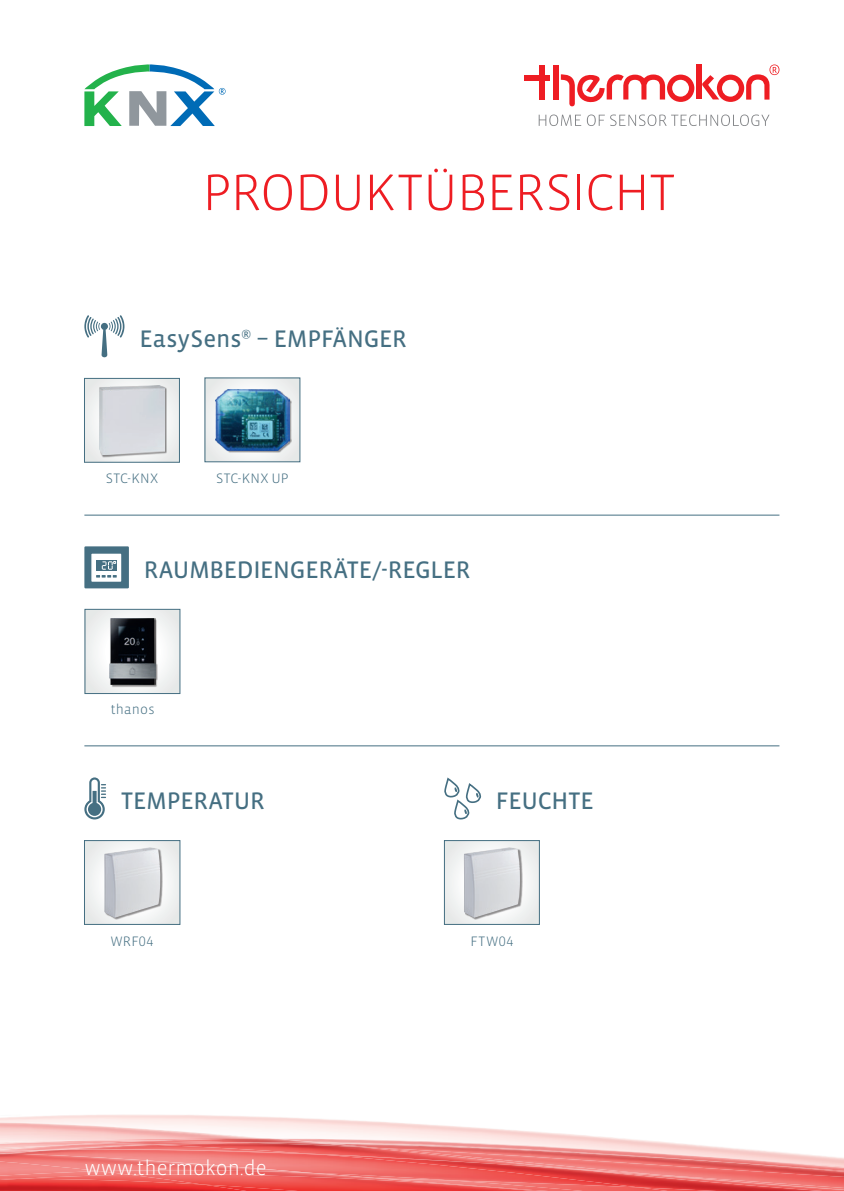
<style>
.page{position:relative;width:844px;height:1191px;background:#fff}
.page>*{position:absolute;margin:0;border:0;box-sizing:border-box;transform-origin:0 0}
.t1{font:300 52.5px "Vista Sans OTCE";letter-spacing:-.015em;color:#ee1d23}
.t2{font:24.5px "Vista Sans OTCE";letter-spacing:-.01em;color:#456f82}
.t3{font:300 21px "Vista Sans OTCE";color:#fff}
.t4{font:300 14px "Vista Sans OTCE";letter-spacing:.015em;color:#456f82}
</style>
<div class="page">
<div style="left:524px;top:75px;width:25px;height:6px;background:#ee1d23"></div>
<div style="left:553px;top:65px;width:5px;height:34px;background:#ee1d23"></div>
<div style="left:538px;top:65px;width:6px;height:35px;background:#ee1d23"></div>
<div style="left:696px;top:64px;width:5px;height:35px;background:#ee1d23"></div>
<svg style="left:560px;top:74px;width:134px;height:32px"></svg>
<svg style="left:702px;top:64px;width:77px;height:38px"></svg>
<svg style="left:538px;top:114px;width:66px;height:12px"></svg>
<svg style="left:610px;top:114px;width:159px;height:12px"></svg>
<img style="left:0;top:1142px;width:21px;height:1px">
<img style="left:82px;top:1138px;width:69px;height:2px">
<img style="left:57px;top:1142px;width:37px;height:1px">
<img style="left:151px;top:1138px;width:120px;height:4px">
<img style="left:94px;top:1140px;width:145px;height:3px">
<svg style="left:271px;top:1138px;width:57px;height:4px"></svg>
<img style="left:56px;top:1144px;width:96px;height:5px">
<img style="left:152px;top:1142px;width:417px;height:7px">
<img style="left:0;top:1179px;width:100px;height:12px">
<img style="left:100px;top:1187px;width:223px;height:4px">
<img style="left:0;top:1150px;width:7px;height:3px">
<img style="left:0;top:1172px;width:7px;height:3px">
<img style="left:7px;top:1149px;width:631px;height:38px">
<img style="left:323px;top:1154px;width:520px;height:37px">
<img style="left:0;top:1153px;width:313px;height:19px">
<svg style="left:444px;top:777px;width:37px;height:42px"></svg>
<div style="left:444px;top:840px;width:95px;height:84px;background:#eff1f0"></div>
<div style="left:444px;top:840px;width:95px;height:84px;border:1px solid #456f82"></div>
<div style="left:465px;top:847px;width:57px;height:73px;background:#231f20;opacity:.5"></div>
<img style="left:464px;top:847px;width:56px;height:70px">
<svg style="left:84px;top:64px;width:141px;height:62px"></svg>
<div style="left:85px;top:609px;width:95px;height:84px;background:#f0f2f2"></div>
<div style="left:111px;top:619px;width:47px;height:68px;background:#231f20;opacity:.5"></div>
<img style="left:109px;top:618px;width:46px;height:66px">
<svg style="left:84px;top:315px;width:40px;height:42px"></svg>
<svg style="left:84px;top:777px;width:21px;height:42px"></svg>
<div style="left:85px;top:547px;width:43px;height:40px;background:#456f82"></div>
<div style="left:84px;top:546px;width:45px;height:42px;border:2px solid #456f82"></div>
<div style="left:91px;top:553px;width:30px;height:28px;background:#fff;border:1px solid #fff"></div>
<div style="left:96px;top:560px;width:21px;height:10px;background:#456f82"></div>
<svg style="left:96px;top:561px;width:21px;height:16px"></svg>
<div style="left:84px;top:840px;width:96px;height:84px;background:#eff1f0"></div>
<div style="left:84px;top:840px;width:96px;height:84px;border:1px solid #456f82"></div>
<div style="left:105px;top:847px;width:57px;height:73px;background:#231f20;opacity:.5"></div>
<img style="left:104px;top:847px;width:56px;height:70px">
<hr style="left:84px;top:515px;width:695px;height:1px;background:#456f82">
<hr style="left:84px;top:745px;width:695px;height:1px;background:#456f82">
<div style="left:84px;top:378px;width:95px;height:84px;background:#eef0f0"></div>
<div style="left:84px;top:378px;width:95px;height:84px;border:1px solid #456f82"></div>
<div style="left:100px;top:386px;width:67px;height:71px;background:#231f20;opacity:.5"></div>
<img style="left:99px;top:386px;width:65px;height:68px">
<div style="left:205px;top:378px;width:95px;height:84px;background:#edefef"></div>
<div style="left:216px;top:391px;width:76px;height:61px;background:#231f20;opacity:.5"></div>
<img style="left:215px;top:390px;width:74px;height:60px">
<h1 class="t1" style="left:202px;top:162px;width:474px">PRODUKTÜBERSICHT</h1>
<p class="t2" style="left:139px;top:324px;width:269px">EasySens<sup>®</sup> – EMPFÄNGER</p>
<p class="t4" style="left:106px;top:470px;width:54px">STC-KNX</p>
<p class="t4" style="left:216px;top:470px;width:74px">STC-KNX UP</p>
<p class="t2" style="left:144px;top:555px;width:328px">RAUMBEDIENGERÄTE/-REGLER</p>
<p class="t4" style="left:110px;top:701px;width:46px">thanos</p>
<p class="t2" style="left:121px;top:786px;width:145px">TEMPERATUR</p>
<p class="t4" style="left:110px;top:932px;width:45px">WRF04</p>
<p class="t3" style="left:84px;top:1156px;width:184px">www.thermokon.de</p>
<p class="t2" style="left:496px;top:786px;width:99px">FEUCHTE</p>
<p class="t4" style="left:470px;top:932px;width:44px">FTW04</p>
</div>
